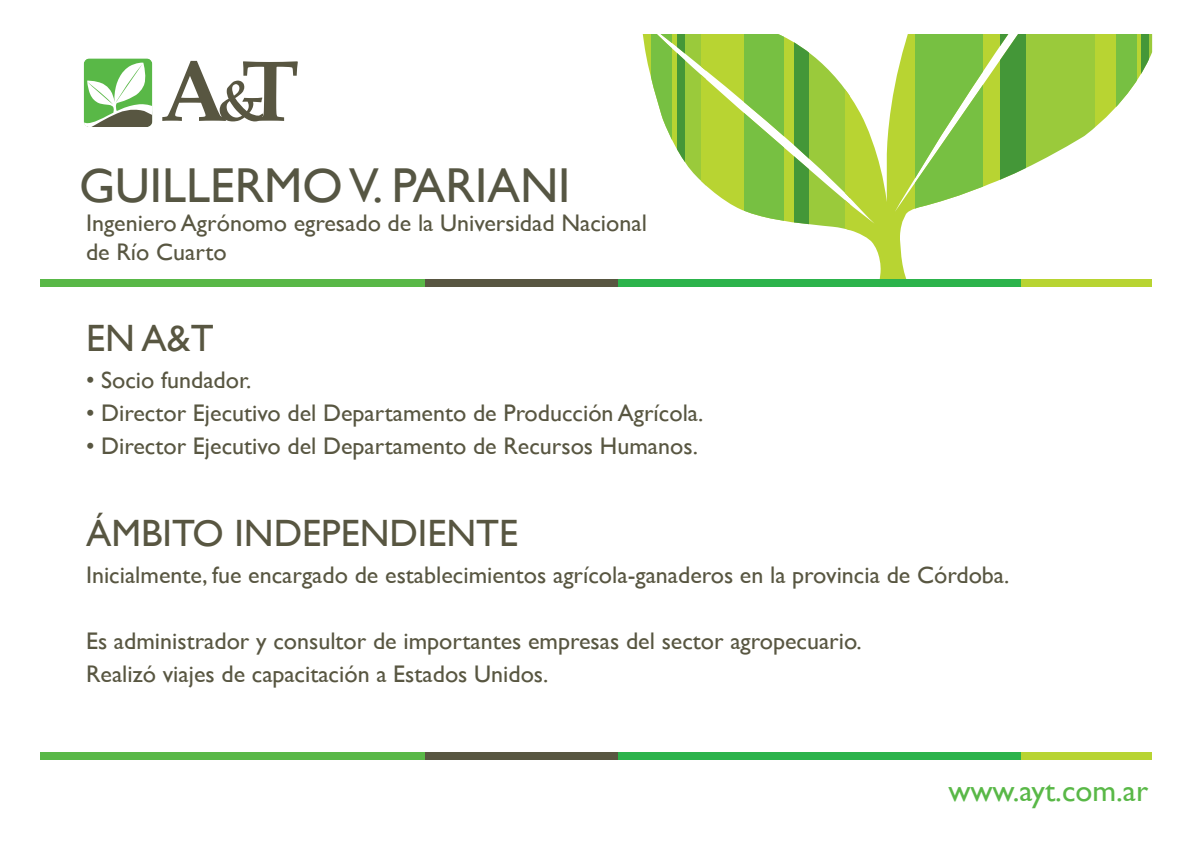
<style>
.page{position:relative;width:1191px;height:842px;background:#fff}
.page>*{position:absolute;margin:0;border:0;box-sizing:border-box;transform-origin:0 0}
.t1{font:49px "Gill Sans";color:#565643}
.t2{font:38px "Gill Sans";color:#585641}
.t3{font:30.8px "Gill Sans";color:#59b847}
.t4{font:24px/32.8px "Gill Sans";color:#585641}
</style>
<div class="page">
<svg style="left:643px;top:34px;width:34px;height:115px"></svg>
<svg style="left:684px;top:34px;width:18px;height:148px;background:#a3ce51"></svg>
<svg style="left:677px;top:34px;width:7px;height:127px"></svg>
<svg style="left:651px;top:34px;width:21px;height:115px;fill:#77c042"></svg>
<svg style="left:1095px;top:34px;width:46px;height:93px;fill:#b8d432"></svg>
<svg style="left:1149px;top:34px;width:3px;height:25px"></svg>
<svg style="left:1141px;top:34px;width:8px;height:40px"></svg>
<svg style="left:1116px;top:34px;width:20px;height:93px;fill:#77c042"></svg>
<svg style="left:702px;top:34px;width:91px;height:189px;fill:#b8d432"></svg>
<svg style="left:808px;top:52px;width:36px;height:177px;background:#a7d15a"></svg>
<svg style="left:793px;top:42px;width:15px;height:182px;background:#5ba348"></svg>
<svg style="left:744px;top:34px;width:39px;height:189px;background:#83c553"></svg>
<svg style="left:844px;top:34px;width:156px;height:245px;fill:#b8d432"></svg>
<svg style="left:1025px;top:34px;width:70px;height:135px;background:#a5d056"></svg>
<svg style="left:1000px;top:34px;width:25px;height:146px;background:#54a049"></svg>
<svg style="left:915px;top:34px;width:68px;height:245px;fill:#77c042"></svg>
<div style="left:40px;top:279px;width:385px;height:8px;background:#59b847"></div>
<div style="left:425px;top:279px;width:193px;height:8px;background:#585641"></div>
<div style="left:618px;top:279px;width:403px;height:8px;background:#2cb34b"></div>
<div style="left:1021px;top:279px;width:131px;height:8px;background:#b8d432"></div>
<svg style="left:162px;top:61px;width:136px;height:60px"></svg>
<svg style="left:83px;top:58px;width:70px;height:69px"></svg>
<div style="left:40px;top:752px;width:385px;height:8px;background:#59b847"></div>
<div style="left:425px;top:752px;width:193px;height:8px;background:#585641"></div>
<div style="left:618px;top:752px;width:403px;height:8px;background:#2cb34b"></div>
<div style="left:1021px;top:752px;width:131px;height:8px;background:#b8d432"></div>
<h1 class="t1" style="left:79px;top:157px;width:493px">GUILLERMO V. PARIANI</h1>
<p class="t4" style="left:86px;top:208px;width:562px;line-height:28.8px">Ingeniero Agrónomo egresado de la Universidad Nacional de Río Cuarto</p>
<h2 class="t2" style="left:86px;top:315px;width:129px">EN A&amp;T</h2>
<p class="t4" style="left:86px;top:364px;width:167px">• Socio fundador.</p>
<p class="t4" style="left:86px;top:396px;width:619px">• Director Ejecutivo del Departamento de Producción Agrícola.</p>
<p class="t4" style="left:86px;top:429px;width:613px">• Director Ejecutivo del Departamento de Recursos Humanos.</p>
<h2 class="t2" style="left:86px;top:510px;width:434px">ÁMBITO INDEPENDIENTE</h2>
<p class="t4" style="left:86px;top:559px;width:925px">Inicialmente, fue encargado de establecimientos agrícola-ganaderos en la provincia de Córdoba.</p>
<p class="t4" style="left:86px;top:624px;width:777px">Es administrador y consultor de importantes empresas del sector agropecuario.<br>Realizó viajes de capacitación a Estados Unidos.</p>
<p class="t3" style="left:948px;top:772px;width:201px">www.ayt.com.ar</p>
</div>
